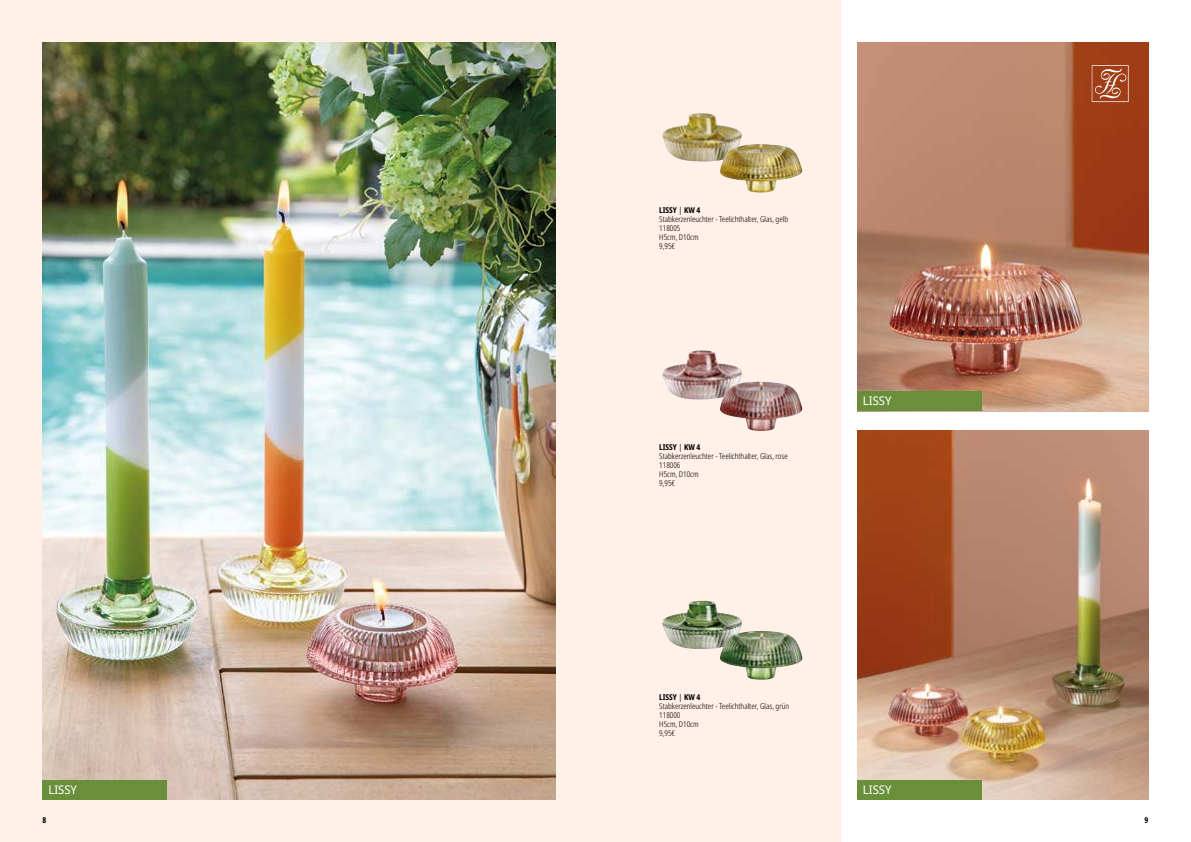
<style>
.page{position:relative;width:1191px;height:842px;background:#fff}
.page>*{position:absolute;margin:0;border:0;box-sizing:border-box;transform-origin:0 0}
.t1{font:12px "Noto Sans Display";color:#fff}
.t2{font:300 condensed 8px/9px "Noto Sans Display";color:#000}
.t3{font:700 condensed 8px "Noto Sans Display";color:#000}
.s1{font-weight:700}
.s2{font-family:"Zurich BT";font-weight:400}
</style>
<div class="page">
<div style="left:0;top:0;width:840px;height:842px;background:#fff0e8"></div>
<img style="left:43px;top:43px;width:513px;height:756px">
<div style="left:43px;top:780px;width:124px;height:19px;background:#698f3b"></div>
<img style="left:662px;top:113px;width:80px;height:49px">
<img style="left:720px;top:143px;width:82px;height:50px">
<img style="left:662px;top:600px;width:80px;height:50px">
<img style="left:719px;top:631px;width:83px;height:49px">
<img style="left:662px;top:350px;width:80px;height:50px">
<img style="left:720px;top:381px;width:82px;height:50px">
<img style="left:857px;top:431px;width:291px;height:368px">
<img style="left:857px;top:43px;width:291px;height:368px">
<svg style="left:1091px;top:65px;width:37px;height:37px"></svg>
<div style="left:857px;top:391px;width:124px;height:20px;background:#698f3b"></div>
<div style="left:857px;top:780px;width:124px;height:19px;background:#698f3b"></div>
<h1 class="t1" style="left:48px;top:781px;width:30px">LISSY</h1>
<p class="t3" style="left:43px;top:814px;width:5px">8</p>
<p class="t2" style="left:659px;top:206px;width:130px"><span class="s1">LISSY</span> <span class="s2">|</span> <span class="s1">KW 4<br></span>Stabkerzenleuchter - Teelichthalter, Glas, gelb<br>118005<br>H5cm, D10cm<br>9,95€</p>
<p class="t2" style="left:659px;top:443px;width:130px"><span class="s1">LISSY</span> <span class="s2">|</span> <span class="s1">KW 4<br></span>Stabkerzenleuchter - Teelichthalter, Glas, rose<br>118006<br>H5cm, D10cm<br>9,95€</p>
<h1 class="t1" style="left:863px;top:393px;width:30px">LISSY</h1>
<p class="t2" style="left:659px;top:693px;width:131px"><span class="s1">LISSY</span> <span class="s2">|</span> <span class="s1">KW 4<br></span>Stabkerzenleuchter - Teelichthalter, Glas, grün<br>118000<br>H5cm, D10cm<br>9,95€</p>
<h1 class="t1" style="left:863px;top:781px;width:30px">LISSY</h1>
<p class="t3" style="left:1144px;top:814px;width:5px">9</p>
</div>
